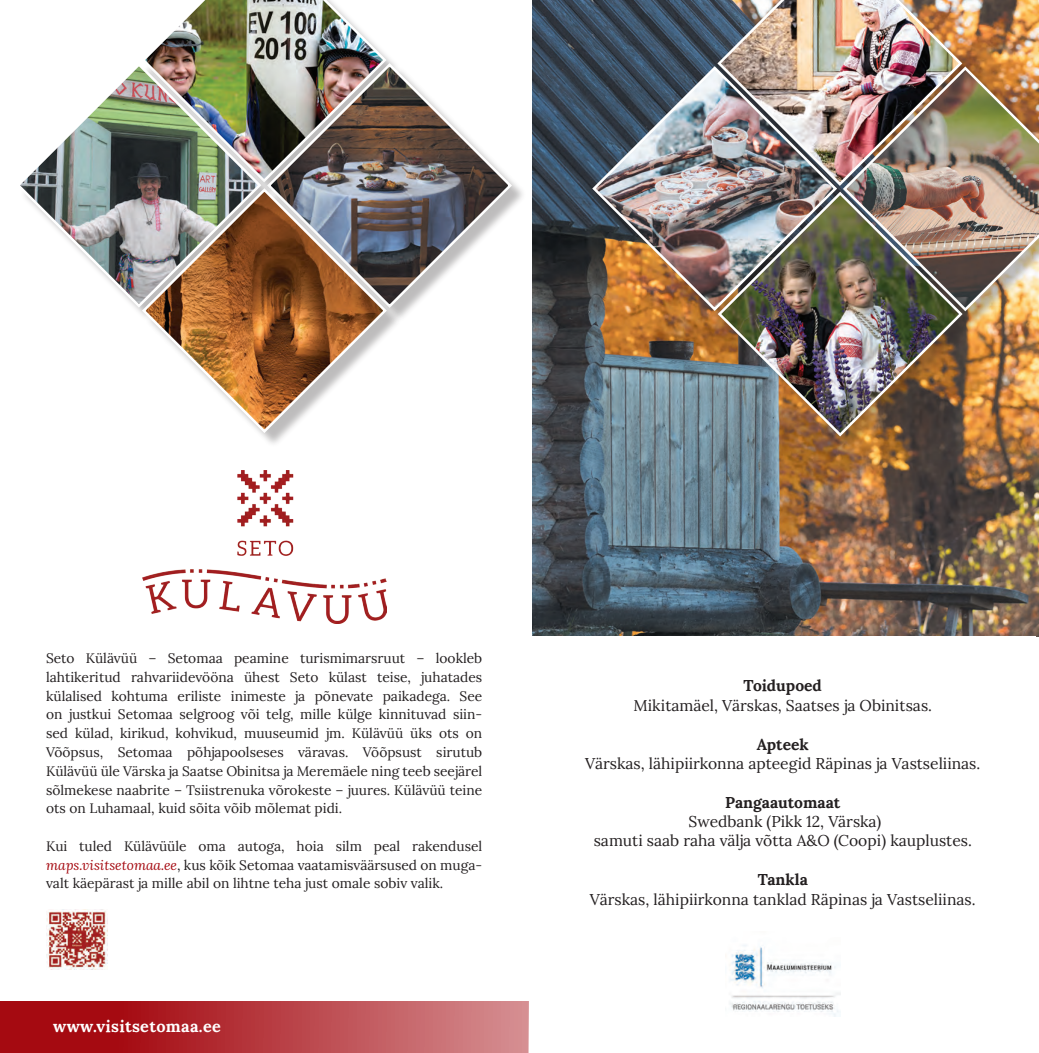
<style>
.page{position:relative;width:1039px;height:1053px;background:#fff}
.page>*{position:absolute;margin:0;border:0;box-sizing:border-box;transform-origin:0 0}
.t1{font:700 16.25px "Lora";letter-spacing:.02em;color:#fff}
.t2{font:15.62px/19.4px "Lora";color:#231f20;text-align:center}
.t3{font:13.75px/18.8px "Lora";color:#231f20;text-align:justify}
.s1{font-style:italic;color:#a50a11}
.s2{font-weight:700}
</style>
<div class="page">
<img style="left:532px;top:0;width:506px;height:636px">
<img style="left:715px;top:0;width:248px;height:69px">
<img style="left:840px;top:65px;width:198px;height:248px">
<div style="left:595px;top:69px;width:256px;height:256px;background:#231f20;opacity:.3"></div>
<img style="left:590px;top:64px;width:248px;height:249px">
<div style="left:720px;top:194px;width:256px;height:257px;background:#231f20;opacity:.3"></div>
<img style="left:715px;top:190px;width:249px;height:248px">
<img style="left:730px;top:945px;width:109px;height:71px">
<img style="left:145px;top:0;width:243px;height:66px">
<img style="left:265px;top:61px;width:248px;height:249px">
<div style="left:19px;top:66px;width:257px;height:256px;background:#231f20;opacity:.3"></div>
<img style="left:19px;top:61px;width:244px;height:248px">
<div style="left:145px;top:191px;width:256px;height:256px;background:#231f20;opacity:.3"></div>
<img style="left:140px;top:186px;width:248px;height:249px">
<img style="left:47px;top:909px;width:60px;height:60px">
<img style="left:142px;top:470px;width:244px;height:153px">
<svg style="left:0;top:1001px;width:528px;height:51px;background:#b73d42"></svg>
<p class="t3" style="left:46px;top:648px;width:437px">Seto Külävüü – Setomaa peamine turismimarsruut – lookleb lahtikeritud rahvariidevööna ühest Seto külast teise, juhatades külalised kohtuma eriliste inimeste ja põnevate paikadega. See on justkui Setomaa selgroog või telg, mille külge kinnituvad siin&shy;sed külad, kirikud, kohvikud, muuseumid jm. Külävüü üks ots on Võõpsus, Setomaa põhjapoolseses väravas. Võõpsust sirutub Külävüü üle Värska ja Saatse Obinitsa ja Meremäele ning teeb seejärel sõlmekese naabrite – Tsiistrenuka võrokeste – juures. Külävüü teine ots on Luhamaal, kuid sõita võib mõlemat pidi.</p>
<p class="t3" style="left:46px;top:835px;width:437px">Kui tuled Külävüüle oma autoga, hoia silm peal rakendusel <span class="s1">maps.visitsetomaa.ee</span>, kus kõik Setomaa vaatamisväärsused on muga&shy;valt käepärast ja mille abil on lihtne teha just omale sobiv valik.</p>
<p class="t1" style="left:53px;top:1011px;width:169px">www.visitsetomaa.ee</p>
<p class="t2" style="left:633px;top:675px;width:300px"><span class="s2">Toidupoed<br></span>Mikitamäel, Värskas, Saatses ja Obinitsas.</p>
<p class="t2" style="left:585px;top:733px;width:396px"><span class="s2">Apteek<br></span>Värskas, lähipiirkonna apteegid Räpinas ja Vastseliinas.</p>
<p class="t2" style="left:593px;top:791px;width:379px"><span class="s2">Pangaautomaat<br></span>Swedbank (Pikk 12, Värska)<br>samuti saab raha välja võtta A&amp;O (Coopi) kauplustes.</p>
<p class="t2" style="left:589px;top:868px;width:387px"><span class="s2">Tankla<br></span>Värskas, lähipiirkonna tanklad Räpinas ja Vastseliinas.</p>
</div>
